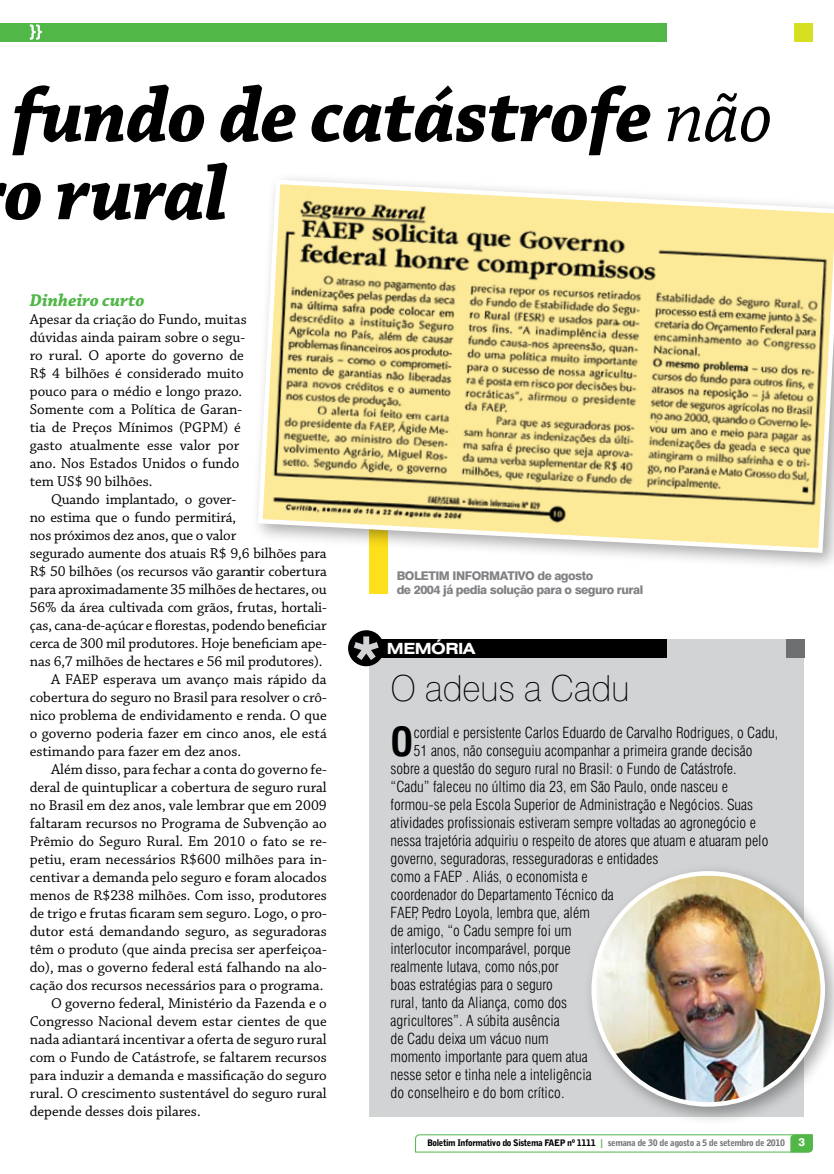
<style>
.page{position:relative;width:834px;height:1174px;background:#fff}
.page>*{position:absolute;margin:0;border:0;box-sizing:border-box;transform-origin:0 0}
.t1{font:italic 700 80.7px/78px "Chaparral Pro";letter-spacing:-.01em;color:#000;scale:.96 1}
.t2{font:700 condensed 39px "Swiss 721 BT";color:#000}
.t3{font:100 36px "Swiss 721 BT";color:#000;scale:.96 1}
.t4{font:italic 700 18px "Chaparral Pro";color:#51b848}
.t5{font:700 expanded 15.45px "Swiss 721 BT";letter-spacing:-.03em;color:#fff}
.t6{font:15px/18px "Chaparral Pro";color:#000}
.t7{font:300 condensed 15px "Swiss 721 BT";color:#000}
.t8{font:800 12px/14.4px "Swiss 721 BT";letter-spacing:-.04em;color:#808285}
.t9{font:900 9px "Bell Gothic BT";letter-spacing:-.045em;color:#000}
.s1{font-weight:400}
.s2{font-family:"Bell Centennial BT Bold Listing";font-weight:400;color:#51b848}
.s3{color:#77787b}
.s4{font-family:"Swiss 721 BT";font-weight:800;font-size:11.25px;color:#fff}
</style>
<div class="page">
<svg style="left:415px;top:1134px;width:398px;height:18px"></svg>
<div style="left:0;top:23px;width:666px;height:18px;background:#51b848"></div>
<svg style="left:30px;top:24px;width:12px;height:16px"></svg>
<div style="left:794px;top:23px;width:18px;height:18px;background:#d7df23"></div>
<div style="left:369px;top:519px;width:18px;height:75px;background:#fedf1c"></div>
<div style="left:249px;top:171px;width:584px;height:408px;background:#000;opacity:.35"></div>
<svg style="left:255px;top:177px;width:578px;height:378px;background:#dfd195"></svg>
<div style="left:369px;top:639px;width:435px;height:477px;background:#d1d3d4"></div>
<div style="left:374px;top:639px;width:292px;height:18px;background:#000"></div>
<div style="left:786px;top:639px;width:18px;height:18px;background:#6d6f71"></div>
<div style="left:348px;top:630px;width:36px;height:36px;background:#000;border-radius:50%"></div>
<svg style="left:354px;top:636px;width:24px;height:24px"></svg>
<div style="left:582px;top:862px;width:251px;height:272px;background:#000;opacity:.35"></div>
<img style="left:593px;top:875px;width:229px;height:229px">
<h1 class="t1" style="left:4px;top:80px;width:802px">fundo de catástrofe <span class="s1">não </span>o rural</h1>
<p class="t4" style="left:30px;top:290px;width:116px">Dinheiro curto</p>
<p class="t6" style="left:30px;top:311px;width:218px">Apesar da criação do Fundo, muitas dúvidas ainda pairam sobre o segu&shy;ro rural. O aporte do governo de<br>R$ 4 bilhões é considerado muito pouco para o médio e longo prazo.<br>Somente com a Política de Garan&shy;tia de Preços Mínimos (PGPM) é gasto atualmente esse valor por ano. Nos Estados Unidos o fundo tem US$ 90 bilhões.</p>
<p class="t6" style="left:51px;top:491px;width:187px">Quando implantado, o gover-</p>
<p class="t6" style="left:30px;top:509px;width:208px">no estima que o fundo permitirá,</p>
<p class="t6" style="left:30px;top:527px;width:208px">nos próximos dez anos, que o valor</p>
<p class="t6" style="left:30px;top:545px;width:298px">segurado aumente dos atuais R$ 9,6 bilhões para</p>
<p class="t6" style="left:30px;top:563px;width:298px">R$ 50 bilhões (os recursos vão garantir cobertura</p>
<p class="t6" style="left:30px;top:581px;width:298px">para aproximadamente 35 milhões de hectares, ou</p>
<p class="t6" style="left:30px;top:599px;width:298px">56% da área cultivada com grãos, frutas, hortali-</p>
<p class="t6" style="left:30px;top:617px;width:298px">ças, cana-de-açúcar e florestas, podendo beneficiar</p>
<p class="t6" style="left:30px;top:635px;width:298px">cerca de 300 mil produtores. Hoje beneficiam ape-</p>
<p class="t6" style="left:30px;top:653px;width:294px">nas 6,7 milhões de hectares e 56 mil produtores).</p>
<p class="t6" style="left:51px;top:671px;width:277px">A FAEP esperava um avanço mais rápido da</p>
<p class="t6" style="left:30px;top:689px;width:298px">cobertura do seguro no Brasil para resolver o crô-</p>
<p class="t6" style="left:30px;top:707px;width:298px">nico problema de endividamento e renda. O que</p>
<p class="t6" style="left:30px;top:725px;width:298px">o governo poderia fazer em cinco anos, ele está</p>
<p class="t6" style="left:30px;top:743px;width:213px">estimando para fazer em dez anos.</p>
<p class="t6" style="left:51px;top:761px;width:277px">Além disso, para fechar a conta do governo fe-</p>
<p class="t6" style="left:30px;top:779px;width:298px">deral de quintuplicar a cobertura de seguro rural</p>
<p class="t6" style="left:30px;top:797px;width:298px">no Brasil em dez anos, vale lembrar que em 2009</p>
<p class="t6" style="left:30px;top:815px;width:298px">faltaram recursos no Programa de Subvenção ao</p>
<p class="t6" style="left:30px;top:833px;width:298px">Prêmio do Seguro Rural. Em 2010 o fato se re-</p>
<p class="t6" style="left:30px;top:851px;width:298px">petiu, eram necessários R$600 milhões para in-</p>
<p class="t6" style="left:30px;top:869px;width:298px">centivar a demanda pelo seguro e foram alocados</p>
<p class="t6" style="left:30px;top:887px;width:298px">menos de R$238 milhões. Com isso, produtores</p>
<p class="t6" style="left:30px;top:905px;width:298px">de trigo e frutas ficaram sem seguro. Logo, o pro-</p>
<p class="t6" style="left:30px;top:923px;width:298px">dutor está demandando seguro, as seguradoras</p>
<p class="t6" style="left:30px;top:941px;width:298px">têm o produto (que ainda precisa ser aperfeiçoa-</p>
<p class="t6" style="left:30px;top:959px;width:298px">do), mas o governo federal está falhando na alo-</p>
<p class="t6" style="left:30px;top:977px;width:295px">cação dos recursos necessários para o programa.</p>
<p class="t6" style="left:51px;top:995px;width:277px">O governo federal, Ministério da Fazenda e o</p>
<p class="t6" style="left:30px;top:1013px;width:298px">Congresso Nacional devem estar cientes de que</p>
<p class="t6" style="left:30px;top:1031px;width:298px">nada adiantará incentivar a oferta de seguro rural</p>
<p class="t6" style="left:30px;top:1049px;width:298px">com o Fundo de Catástrofe, se faltarem recursos</p>
<p class="t6" style="left:30px;top:1067px;width:298px">para induzir a demanda e massificação do seguro</p>
<p class="t6" style="left:30px;top:1085px;width:298px">rural. O crescimento sustentável do seguro rural</p>
<p class="t6" style="left:30px;top:1103px;width:172px">depende desses dois pilares.</p>
<p class="t8" style="left:396px;top:568px;width:248px">Boletim Informativo de agosto<br>de 2004 já pedia solução para o seguro rural</p>
<p class="t5" style="left:387px;top:639px;width:89px">MEMÓRIA</p>
<h3 class="t3" style="left:390px;top:666px;width:250px">O adeus a Cadu</h3>
<h2 class="t2" style="left:390px;top:718px;width:24px">O</h2>
<p class="t7" style="left:413px;top:724px;width:366px">cordial e persistente Carlos Eduardo de Carvalho Rodrigues, o Cadu,</p>
<p class="t7" style="left:413px;top:742px;width:340px">51 anos, não conseguiu acompanhar a primeira grande decisão</p>
<p class="t7" style="left:390px;top:760px;width:347px">sobre a questão do seguro rural no Brasil: o Fundo de Catástrofe.</p>
<p class="t7" style="left:390px;top:778px;width:339px">“Cadu” faleceu no último dia 23, em São Paulo, onde nasceu e</p>
<p class="t7" style="left:390px;top:796px;width:364px">formou-se pela Escola Superior de Administração e Negócios. Suas</p>
<p class="t7" style="left:390px;top:814px;width:367px">atividades profissionais estiveram sempre voltadas ao agronegócio e</p>
<p class="t7" style="left:390px;top:832px;width:379px">nessa trajetória adquiriu o respeito de atores que atuam e atuaram pelo</p>
<p class="t7" style="left:390px;top:850px;width:269px">governo, seguradoras, resseguradoras e entidades</p>
<p class="t7" style="left:390px;top:868px;width:199px">como a FAEP . Aliás, o economista e</p>
<p class="t7" style="left:390px;top:886px;width:225px">coordenador do Departamento Técnico da</p>
<p class="t7" style="left:390px;top:904px;width:201px">FAEP, Pedro Loyola, lembra que, além</p>
<p class="t7" style="left:390px;top:922px;width:182px">de amigo, “o Cadu sempre foi um</p>
<p class="t7" style="left:390px;top:940px;width:182px">interlocutor incomparável, porque</p>
<p class="t7" style="left:390px;top:958px;width:170px">realmente lutava, como nós,por</p>
<p class="t7" style="left:390px;top:976px;width:164px">boas estratégias para o seguro</p>
<p class="t7" style="left:390px;top:994px;width:178px">rural, tanto da Aliança, como dos</p>
<p class="t7" style="left:390px;top:1012px;width:170px">agricultores”. A súbita ausência</p>
<p class="t7" style="left:390px;top:1030px;width:159px">de Cadu deixa um vácuo num</p>
<p class="t7" style="left:390px;top:1048px;width:198px">momento importante para quem atua</p>
<p class="t7" style="left:390px;top:1066px;width:202px">nesse setor e tinha nele a inteligência</p>
<p class="t7" style="left:390px;top:1084px;width:175px">do conselheiro e do bom crítico.</p>
<p class="t9" style="left:427px;top:1137px;width:379px">Boletim Informativo do Sistema FAEP nº 1111 <span class="s2">|</span> <span class="s3">semana de 30 de agosto a 5 de setembro de 2010</span> <span class="s4">3</span></p>
</div>
